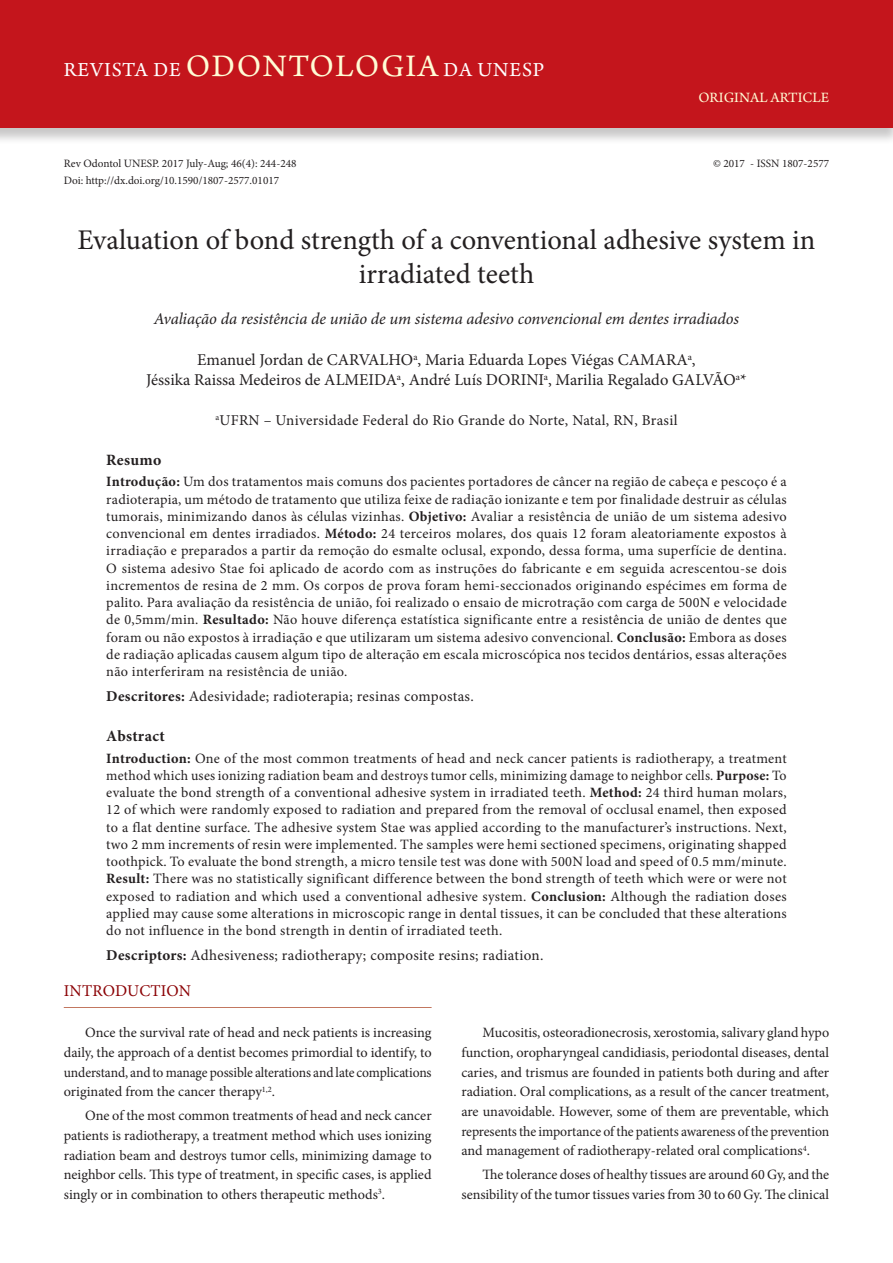
<style>
.page{position:relative;width:893px;height:1263px;background:#fff}
.page>*{position:absolute;margin:0;border:0;box-sizing:border-box;transform-origin:0 0}
.ArticleTitle{font:28.5px/34.3px "Minion Pro";color:#231f20;text-align:center}
.t1{font:21px "Arno Pro";letter-spacing:.04em;color:#fff}
.Authors{font:16.5px/20px "Minion Pro";color:#231f20;text-align:center}
.ArticleTitle-Trans1{font:italic 16.5px "Minion Pro";letter-spacing:-.005em;color:#231f20}
.t2{font:16.5px "Minion Pro";letter-spacing:.01em;color:#8b0205}
.AbstractTitle{font:700 15.75px "Minion Pro";letter-spacing:.02em;color:#231f20}
.AbstractTitle-Trans1{font:700 15.75px "Minion Pro";letter-spacing:.02em;color:#231f20}
.Keywords{font:15px "Minion Pro";letter-spacing:.02em;color:#231f20}
.Affiliations{font:15px "Minion Pro";letter-spacing:.02em;color:#231f20}
.Keywords-Trans1{font:15px "Minion Pro";letter-spacing:.02em;color:#231f20}
.ArticleTypeAlt{font:15px "Arno Pro";color:#fffcd5}
.Abstract-Trans1{font:14.25px/17.2px "Minion Pro";letter-spacing:.02em;color:#231f20;text-align:justify}
.Abstract{font:14.25px/17.2px "Minion Pro";letter-spacing:.02em;color:#231f20;text-align:justify}
.Paragraph{font:14.25px/19.6px "Minion Pro";letter-spacing:-.005em;color:#231f20;text-align:justify}
.HeaderMasterA{font:11.25px "Minion Pro";color:#231f20}
.s1{font-size:33px;color:#fffcd5}
.s2{font-weight:700}
</style>
<div class="page">
<div style="left:0;top:0;width:893px;height:144px;background:#231f20;opacity:.25"></div>
<div style="left:0;top:0;width:893px;height:128px;background:#c4151c"></div>
<hr style="left:64px;top:1007px;width:368px;height:1px;background:#c27760">
<h2 class="t1" style="left:64px;top:58px;width:482px">REVISTA DE <span class="s1">ODONTOLOGIA</span> DA UNESP</h2>
<p class="ArticleTypeAlt" style="left:698px;top:89px;width:132px">ORIGINAL ARTICLE</p>
<p class="HeaderMasterA" style="left:64px;top:156px;width:234px">Rev Odontol UNESP. 2017 July-Aug; 46(4): 244-248</p>
<p class="HeaderMasterA" style="left:713px;top:156px;width:118px">© 2017 - ISSN 1807-2577</p>
<p class="HeaderMasterA" style="left:64px;top:173px;width:217px">Doi: http://dx.doi.org/10.1590/1807-2577.01017</p>
<p class="ArticleTitle" style="left:78px;top:222px;width:739px">Evaluation of bond strength of a conventional adhesive system in irradiated teeth</p>
<p class="ArticleTitle-Trans1" style="left:154px;top:308px;width:587px">Avaliação da resistência de união de um sistema adesivo convencional em dentes irradiados</p>
<p class="Authors" style="left:146px;top:350px;width:602px">Emanuel Jordan de CARVALHO<sup>a</sup>, Maria Eduarda Lopes Viégas CAMARA<sup>a</sup>,<br>Jéssika Raissa Medeiros de ALMEIDA<sup>a</sup>, André Luís DORINI<sup>a</sup>, Marilia Regalado GALVÃO<sup>a</sup>*</p>
<p class="Affiliations" style="left:215px;top:410px;width:464px"><sup>a</sup>UFRN – Universidade Federal do Rio Grande do Norte, Natal, RN, Brasil</p>
<p class="AbstractTitle-Trans1" style="left:106px;top:449px;width:56px">Resumo</p>
<p class="Abstract-Trans1" style="left:106px;top:473px;width:682px"><span class="s2">Introdução:</span> Um dos tratamentos mais comuns dos pacientes portadores de câncer na região de cabeça e pescoço é a radioterapia, um método de tratamento que utiliza feixe de radiação ionizante e tem por finalidade destruir as células tumorais, minimizando danos às células vizinhas. <span class="s2">Objetivo:</span> Avaliar a resistência de união de um sistema adesivo convencional em dentes irradiados. <span class="s2">Método:</span> 24 terceiros molares, dos quais 12 foram aleatoriamente expostos à irradiação e preparados a partir da remoção do esmalte oclusal, expondo, dessa forma, uma superfície de dentina.<br>O sistema adesivo Stae foi aplicado de acordo com as instruções do fabricante e em seguida acrescentou-se dois incrementos de resina de 2 mm. Os corpos de prova foram hemi-seccionados originando espécimes em forma de palito. Para avaliação da resistência de união, foi realizado o ensaio de microtração com carga de 500N e velocidade de 0,5mm/min. <span class="s2">Resultado:</span> Não houve diferença estatística significante entre a resistência de união de dentes que foram ou não expostos à irradiação e que utilizaram um sistema adesivo convencional. <span class="s2">Conclusão:</span> Embora as doses de radiação aplicadas causem algum tipo de alteração em escala microscópica nos tecidos dentários, essas alterações não interferiram na resistência de união.</p>
<p class="Keywords-Trans1" style="left:106px;top:686px;width:369px"><span class="s2">Descritores:</span> Adesividade; radioterapia; resinas compostas.</p>
<p class="AbstractTitle" style="left:106px;top:725px;width:60px">Abstract</p>
<p class="Abstract" style="left:106px;top:749px;width:682px"><span class="s2">Introduction:</span> One of the most common treatments of head and neck cancer patients is radiotherapy, a treatment method which uses ionizing radiation beam and destroys tumor cells, minimizing damage to neighbor cells. <span class="s2">Purpose:</span> To evaluate the bond strength of a conventional adhesive system in irradiated teeth. <span class="s2">Method:</span> 24 third human molars, 12 of which were randomly exposed to radiation and prepared from the removal of occlusal enamel, then exposed to a flat dentine surface. The adhesive system Stae was applied according to the manufacturer’s instructions. Next, two 2 mm increments of resin were implemented. The samples were hemi sectioned specimens, originating shapped toothpick. To evaluate the bond strength, a micro tensile test was done with 500N load and speed of 0.5 mm/minute.<br><span class="s2">Result:</span> There was no statistically significant difference between the bond strength of teeth which were or were not exposed to radiation and which used a conventional adhesive system. <span class="s2">Conclusion:</span> Although the radiation doses applied may cause some alterations in microscopic range in dental tissues, it can be concluded that these alterations do not influence in the bond strength in dentin of irradiated teeth.</p>
<p class="Keywords" style="left:106px;top:945px;width:439px"><span class="s2">Descriptors:</span> Adhesiveness; radiotherapy; composite resins; radiation.</p>
<p class="t2" style="left:64px;top:980px;width:129px">INTRODUCTION</p>
<p class="Paragraph" style="left:64px;top:1023px;width:369px;text-indent:21px">Once the survival rate of head and neck patients is increasing daily, the approach of a dentist becomes primordial to identify, to understand, and to manage possible alterations and late complications originated from the cancer therapy<sup>1,2</sup>.</p>
<p class="Paragraph" style="left:64px;top:1106px;width:369px;text-indent:21px">One of the most common treatments of head and neck cancer patients is radiotherapy, a treatment method which uses ionizing radiation beam and destroys tumor cells, minimizing damage to neighbor cells. This type of treatment, in specific cases, is applied singly or in combination to others therapeutic methods<sup>3</sup>.</p>
<p class="Paragraph" style="left:461px;top:1023px;width:369px;text-indent:21px">Mucositis, osteoradionecrosis, xerostomia, salivary gland hypo function, oropharyngeal candidiasis, periodontal diseases, dental caries, and trismus are founded in patients both during and after radiation. Oral complications, as a result of the cancer treatment, are unavoidable. However, some of them are preventable, which represents the importance of the patients awareness of the prevention and management of radiotherapy-related oral complications<sup>4</sup>.</p>
<p class="Paragraph" style="left:461px;top:1165px;width:369px;text-align:right">The tolerance doses of healthy tissues are around 60 Gy, and the sensibility of the tumor tissues varies from 30 to 60 Gy. The clinical</p>
</div>
